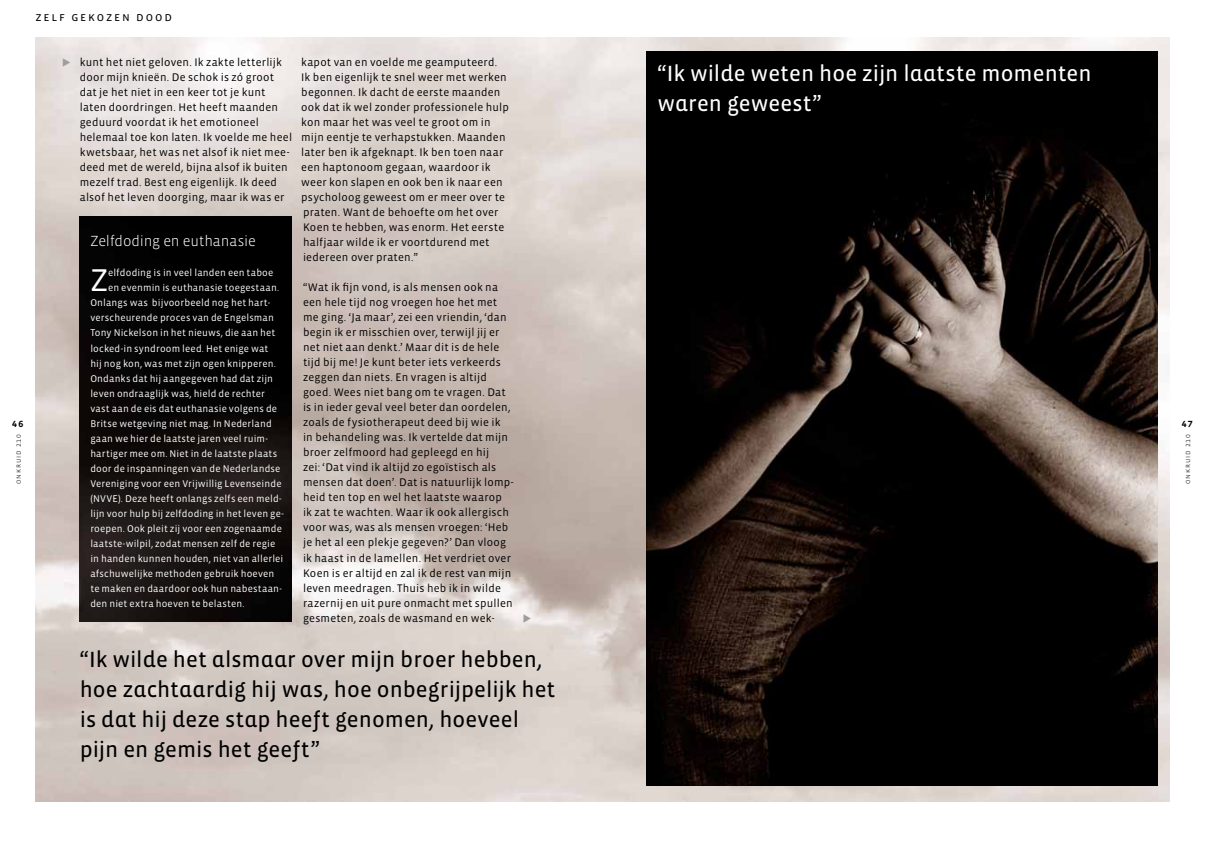
<style>
.page{position:relative;width:1205px;height:851px;background:#fff}
.page>*{position:absolute;margin:0;border:0;box-sizing:border-box;transform-origin:0 0}
.t1{font:32.25px "Vista Sans";color:#fff}
.t2{font:22.5px/30px "Vista Sans Alt Reg";color:#000}
.t3{font:22.5px/30px "Vista Sans Alt Reg";letter-spacing:.005em;color:#fff}
.t4{font:300 15px "Vista Sans";letter-spacing:-.01em;color:#fff}
.t5{font:12.5px "Vista Sans SC Book";letter-spacing:.145em;color:#000}
.t6{font:11.25px/15px "Vista Sans";letter-spacing:.02em;color:#000}
.t7{font:11.25px "Vista Sans SC Med";color:#000}
.t8{font:10px "Vista Sans";letter-spacing:.015em;color:#fff}
.t9{font:7.5px "Vista Sans SC Light";letter-spacing:.12em;color:#000}
</style>
<div class="page">
<img style="left:35px;top:37px;width:1134px;height:764px">
<img style="left:647px;top:51px;width:510px;height:734px">
<img style="left:80px;top:216px;width:211px;height:405px">
<svg style="left:63px;top:58px;width:7px;height:9px"></svg>
<svg style="left:524px;top:613px;width:7px;height:9px"></svg>
<p class="t5" style="left:35px;top:11px;width:138px">zelf gekozen dood</p>
<p class="t7" style="left:12px;top:417px;width:13px">46</p>
<p class="t9" style="left:15px;top:483px;width:51px;rotate:-90deg">onkruid 210</p>
<p class="t6" style="left:80px;top:55px;width:214px">kunt het niet geloven. Ik zakte letterlijk door mijn knieën. De schok is zó groot dat je het niet in een keer tot je kunt laten doordringen. Het heeft maanden geduurd voordat ik het emotioneel helemaal toe kon laten. Ik voelde me heel kwetsbaar, het was net alsof ik niet mee&shy;deed met de wereld, bijna alsof ik buiten mezelf trad. Best eng eigenlijk. Ik deed alsof het leven doorging, maar ik was er</p>
<p class="t6" style="left:301px;top:55px;width:209px">kapot van en voelde me geamputeerd.<br>Ik ben eigenlijk te snel weer met werken begonnen. Ik dacht de eerste maanden ook dat ik wel zonder professionele hulp kon maar het was veel te groot om in mijn eentje te verhapstukken. Maanden later ben ik afgeknapt. Ik ben toen naar een haptonoom gegaan, waardoor ik weer kon slapen en ook ben ik naar een psycholoog geweest om er meer over te praten. Want de behoefte om het over Koen te hebben, was enorm. Het eerste halfjaar wilde ik er voortdurend met iedereen over praten.”</p>
<p class="t6" style="left:303px;top:280px;width:212px">“Wat ik fijn vond, is als mensen ook na een hele tijd nog vroegen hoe het met me ging. ‘Ja maar’, zei een vriendin, ‘dan begin ik er misschien over, terwijl jij er net niet aan denkt.’ Maar dit is de hele tijd bij me! Je kunt beter iets verkeerds zeggen dan niets. En vragen is altijd goed. Wees niet bang om te vragen. Dat is in ieder geval veel beter dan oordelen, zoals de fysiotherapeut deed bij wie ik<br>in behandeling was. Ik vertelde dat mijn broer zelfmoord had gepleegd en hij<br>zei: ‘Dat vind ik altijd zo egoïstisch als mensen dat doen’. Dat is natuurlijk lomp&shy;heid ten top en wel het laatste waarop ik zat te wachten. Waar ik ook allergisch voor was, was als mensen vroegen: ‘Heb je het al een plekje gegeven?’ Dan vloog ik haast in de lamellen. Het verdriet over Koen is er altijd en zal ik de rest van mijn leven meedragen. Thuis heb ik in wilde razernij en uit pure onmacht met spullen gesmeten, zoals de wasmand en wek-</p>
<h2 class="t2" style="left:80px;top:644px;width:477px">“Ik wilde het alsmaar over mijn broer hebben, hoe zachtaardig hij was, hoe onbegrijpelijk het is dat hij deze stap heeft genomen, hoeveel pijn en gemis het geeft”</h2>
<h3 class="t4" style="left:90px;top:234px;width:167px">Zelfdoding en euthanasie</h3>
<h1 class="t1" style="left:90px;top:264px;width:19px">Z</h1>
<p class="t8" style="left:108px;top:268px;width:167px">elfdoding is in veel landen een taboe</p>
<p class="t8" style="left:108px;top:283px;width:173px">en evenmin is euthanasie toegestaan.</p>
<p class="t8" style="left:90px;top:298px;width:181px">Onlangs was bijvoorbeeld nog het hart-</p>
<p class="t8" style="left:90px;top:313px;width:185px">verscheurende proces van de Engelsman</p>
<p class="t8" style="left:90px;top:328px;width:186px">Tony Nickelson in het nieuws, die aan het</p>
<p class="t8" style="left:90px;top:343px;width:179px">locked-in syndroom leed. Het enige wat</p>
<p class="t8" style="left:90px;top:358px;width:187px">hij nog kon, was met zijn ogen knipperen.</p>
<p class="t8" style="left:90px;top:373px;width:184px">Ondanks dat hij aangegeven had dat zijn</p>
<p class="t8" style="left:90px;top:388px;width:176px">leven ondraaglijk was, hield de rechter</p>
<p class="t8" style="left:90px;top:403px;width:188px">vast aan de eis dat euthanasie volgens de</p>
<p class="t8" style="left:90px;top:418px;width:183px">Britse wetgeving niet mag. In Nederland</p>
<p class="t8" style="left:90px;top:433px;width:179px">gaan we hier de laatste jaren veel ruim-</p>
<p class="t8" style="left:90px;top:448px;width:188px">hartiger mee om. Niet in de laatste plaats</p>
<p class="t8" style="left:90px;top:463px;width:192px">door de inspanningen van de Nederlandse</p>
<p class="t8" style="left:90px;top:478px;width:193px">Vereniging voor een Vrijwillig Levenseinde</p>
<p class="t8" style="left:90px;top:493px;width:193px">(NVVE). Deze heeft onlangs zelfs een meld-</p>
<p class="t8" style="left:90px;top:508px;width:195px">lijn voor hulp bij zelfdoding in het leven ge-</p>
<p class="t8" style="left:90px;top:523px;width:193px">roepen. Ook pleit zij voor een zogenaamde</p>
<p class="t8" style="left:90px;top:538px;width:186px">laatste-wilpil, zodat mensen zelf de regie</p>
<p class="t8" style="left:90px;top:553px;width:195px">in handen kunnen houden, niet van allerlei</p>
<p class="t8" style="left:90px;top:568px;width:185px">afschuwelijke methoden gebruik hoeven</p>
<p class="t8" style="left:90px;top:583px;width:193px">te maken en daardoor ook hun nabestaan-</p>
<p class="t8" style="left:90px;top:598px;width:156px">den niet extra hoeven te belasten.</p>
<h2 class="t3" style="left:657px;top:59px;width:436px">“Ik wilde weten hoe zijn laatste momenten waren geweest”</h2>
<p class="t7" style="left:1181px;top:417px;width:13px">47</p>
<p class="t9" style="left:1183px;top:483px;width:51px;rotate:-90deg">onkruid 210</p>
</div>
